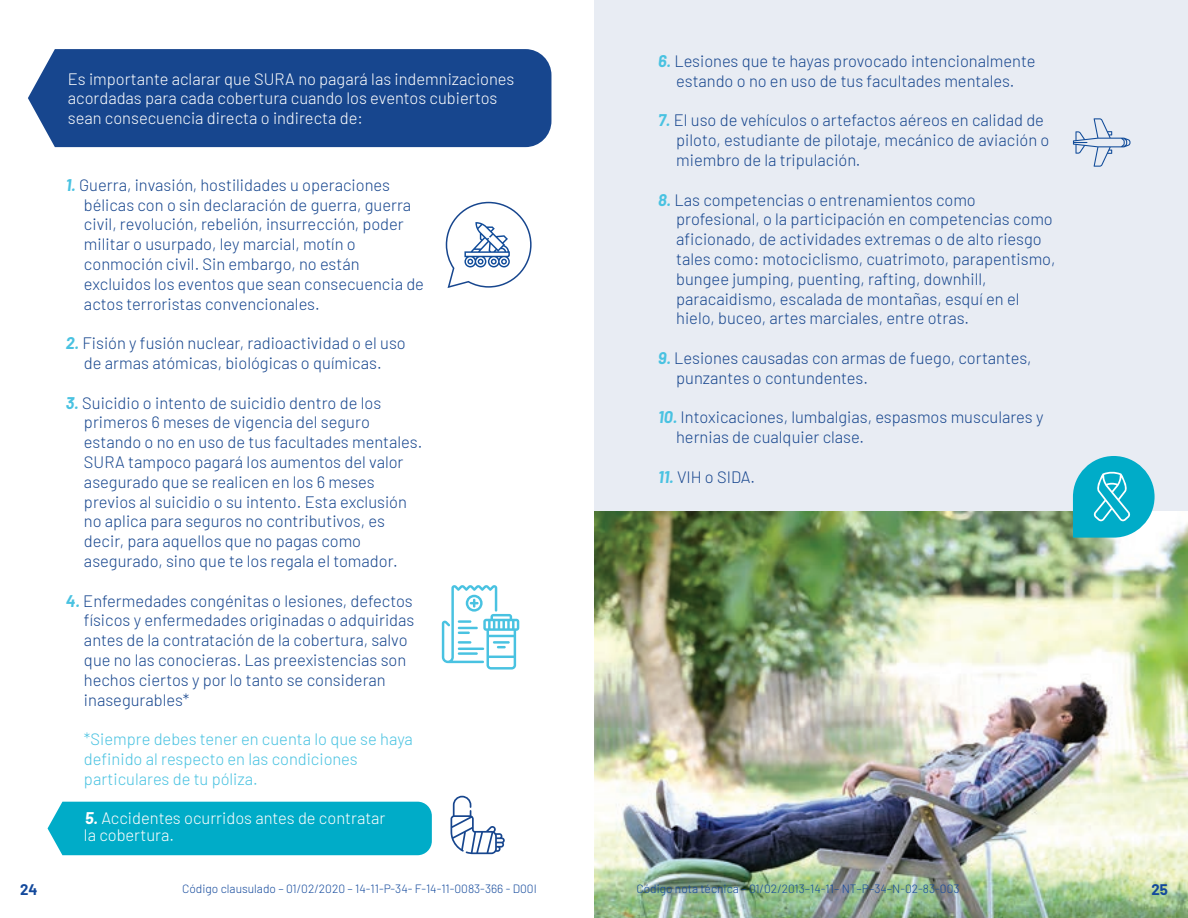
<style>
.page{position:relative;width:1188px;height:918px;background:#fff}
.page>*{position:absolute;margin:0;border:0;box-sizing:border-box;transform-origin:0 0}
.t1{font:300 16.5px/19.8px "Barlow";color:#17468e}
.t2{font:300 16.5px/19.8px "Barlow";color:#fff}
.t3{font:300 16.5px/19.8px "Barlow";color:#49c2e1}
.t4{font:700 15px "Barlow";color:#13499c}
.t5{font:300 12px "Barlow";color:#13499c}
.s1{font-weight:700;font-style:italic;color:#49c2e1}
.s2{font-weight:700;font-style:italic}
</style>
<div class="page">
<div style="left:48px;top:802px;width:384px;height:53px;background:#00acc8"></div>
<div style="left:594px;top:0;width:594px;height:918px;background:#e8ecf3"></div>
<div style="left:28px;top:49px;width:523px;height:98px;background:#17468e"></div>
<svg style="left:442px;top:585px;width:77px;height:85px"></svg>
<svg style="left:445px;top:201px;width:87px;height:87px"></svg>
<svg style="left:1073px;top:118px;width:58px;height:49px"></svg>
<img style="left:594px;top:512px;width:594px;height:406px">
<svg style="left:451px;top:796px;width:54px;height:58px"></svg>
<svg style="left:1073px;top:456px;width:82px;height:82px;background:#37bcd2"></svg>
<p class="t2" style="left:68px;top:68px;width:448px">Es importante aclarar que SURA no pagará las indemnizaciones acordadas para cada cobertura cuando los eventos cubiertos sean consecuencia directa o indirecta de:</p>
<p class="t1" style="left:84px;top:174px;width:342px;text-indent:-18px"><span class="s1">1.</span> Guerra, invasión, hostilidades u operaciones bélicas con o sin declaración de guerra, guerra civil, revolución, rebelión, insurrección, poder militar o usurpado, ley marcial, motín o conmoción civil. Sin embargo, no están excluidos los eventos que sean consecuencia de actos terroristas convencionales.</p>
<p class="t1" style="left:66px;top:332px;width:341px;text-align:center"><span class="s1">2.</span> Fisión y fusión nuclear, radioactividad o el uso de armas atómicas, biológicas o químicas.</p>
<p class="t1" style="left:84px;top:392px;width:340px;text-indent:-18px"><span class="s1">3.</span> Suicidio o intento de suicidio dentro de los primeros 6 meses de vigencia del seguro estando o no en uso de tus facultades mentales.<br>SURA tampoco pagará los aumentos del valor asegurado que se realicen en los 6 meses previos al suicidio o su intento. Esta exclusión no aplica para seguros no contributivos, es decir, para aquellos que no pagas como asegurado, sino que te los regala el tomador.</p>
<p class="t1" style="left:84px;top:590px;width:332px;text-indent:-18px"><span class="s1">4.</span> Enfermedades congénitas o lesiones, defectos físicos y enfermedades originadas o adquiridas antes de la contratación de la cobertura, salvo que no las conocieras. Las preexistencias son hechos ciertos y por lo tanto se consideran inasegurables*</p>
<p class="t3" style="left:84px;top:728px;width:330px">*Siempre debes tener en cuenta lo que se haya definido al respecto en las condiciones particulares de tu póliza.</p>
<p class="t2" style="left:84px;top:809px;width:303px;line-height:16.8px"><span class="s2">5.</span> Accidentes ocurridos antes de contratar la cobertura.</p>
<p class="t1" style="left:658px;top:50px;width:379px;text-align:center"><span class="s1">6.</span> Lesiones que te hayas provocado intencionalmente estando o no en uso de tus facultades mentales.</p>
<p class="t1" style="left:676px;top:109px;width:375px;text-indent:-18px"><span class="s1">7.</span> El uso de vehículos o artefactos aéreos en calidad de piloto, estudiante de pilotaje, mecánico de aviación o miembro de la tripulación.</p>
<p class="t1" style="left:676px;top:188px;width:381px;text-indent:-18px"><span class="s1">8.</span> Las competencias o entrenamientos como profesional, o la participación en competencias como aficionado, de actividades extremas o de alto riesgo tales como: motociclismo, cuatrimoto, parapentismo, bungee jumping, puenting, rafting, downhill, paracaidismo, escalada de montañas, esquí en el hielo, buceo, artes marciales, entre otras.</p>
<p class="t1" style="left:676px;top:347px;width:357px;text-indent:-18px"><span class="s1">9.</span> Lesiones causadas con armas de fuego, cortantes, punzantes o contundentes.</p>
<p class="t1" style="left:676px;top:406px;width:369px;text-indent:-18px"><span class="s1">10.</span> Intoxicaciones, lumbalgias, espasmos musculares y hernias de cualquier clase.</p>
<p class="t1" style="left:658px;top:466px;width:99px"><span class="s1">11.</span> VIH o SIDA.</p>
<p class="t4" style="left:20px;top:879px;width:19px">24</p>
<p class="t5" style="left:182px;top:880px;width:356px">Código clausulado – 01/02/2020 – 14-11-P-34- F-14-11-0083-366 - D00I</p>
<p class="t5" style="left:637px;top:880px;width:325px">Código nota técnica – 01/02/2013–14-11– NT–P–34–N-02-83-003</p>
<p class="t4" style="left:1152px;top:879px;width:18px">25</p>
</div>
